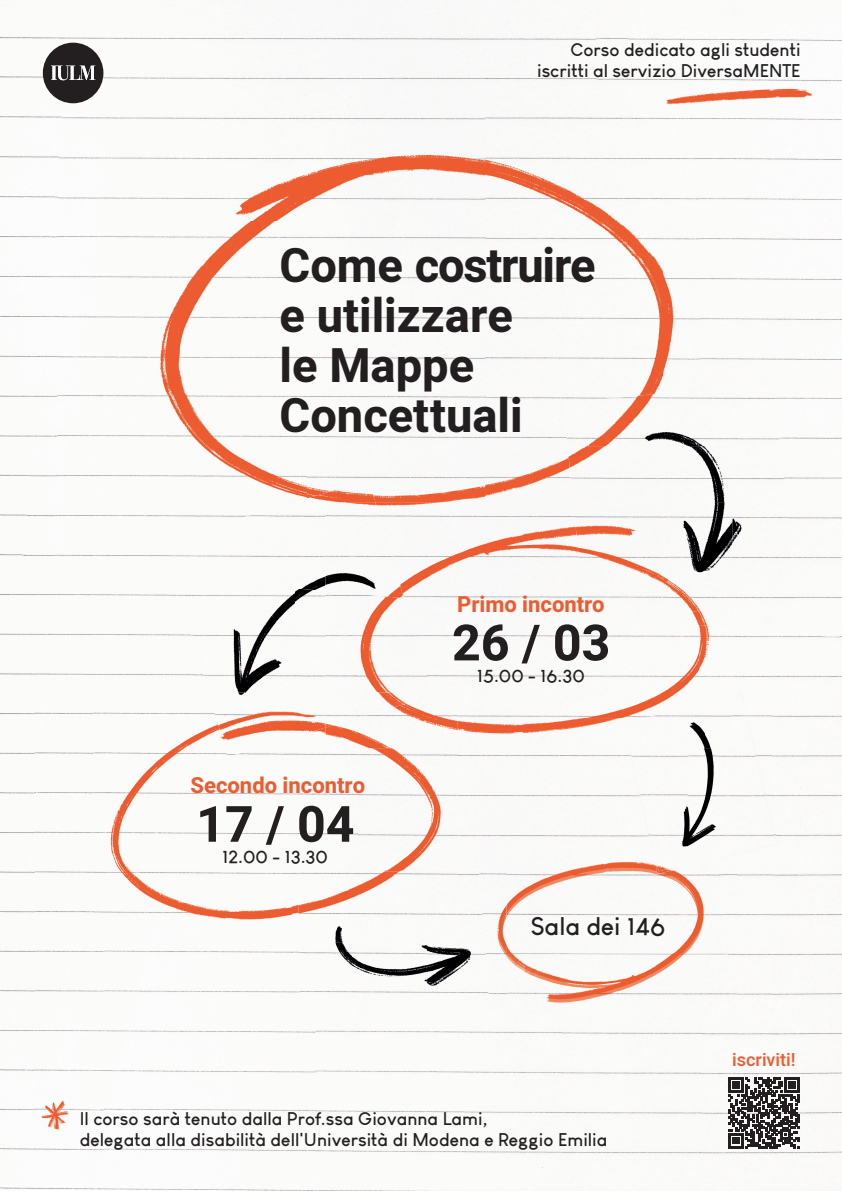
<style>
.page{position:relative;width:842px;height:1191px;background:#fff}
.page>*{position:absolute;margin:0;border:0;box-sizing:border-box;transform-origin:0 0}
.t1{font:700 50px "Heebo";color:#231f20}
.t2{font:700 47px/50px "Heebo";color:#231f20}
.t3{font:700 25px "Louis George Cafe";color:#231f20}
.t4{font:700 22px "Heebo";color:#ed5c30}
.t5{font:700 18px/21px "Louis George Cafe";color:#231f20;text-align:right}
.t6{font:500 18px "Heebo";color:#ed5c30}
</style>
<div class="page">
<img style="left:0;top:14px;width:596px;height:29px">
<img style="left:596px;top:37px;width:32px;height:43px">
<img style="left:0;top:70px;width:57px;height:367px">
<img style="left:486px;top:70px;width:111px;height:10px">
<img style="left:0;top:474px;width:35px;height:715px">
<img style="left:35px;top:594px;width:139px;height:82px">
<img style="left:732px;top:636px;width:40px;height:41px">
<img style="left:807px;top:637px;width:35px;height:517px">
<img style="left:772px;top:637px;width:35px;height:517px">
<img style="left:35px;top:712px;width:70px;height:478px">
<img style="left:737px;top:874px;width:35px;height:280px">
<img style="left:358px;top:748px;width:270px;height:122px">
<img style="left:702px;top:874px;width:35px;height:280px">
<img style="left:105px;top:950px;width:210px;height:241px">
<img style="left:562px;top:1032px;width:140px;height:122px">
<img style="left:315px;top:1030px;width:211px;height:161px">
<img style="left:526px;top:1031px;width:36px;height:138px">
<img style="left:702px;top:1004px;width:29px;height:20px">
<img style="left:478px;top:850px;width:150px;height:17px">
<img style="left:727px;top:874px;width:4px;height:79px">
<img style="left:479px;top:857px;width:126px;height:96px">
<img style="left:605px;top:853px;width:122px;height:100px">
<img style="left:508px;top:953px;width:191px;height:50px">
<img style="left:699px;top:953px;width:32px;height:51px">
<img style="left:57px;top:68px;width:214px;height:326px">
<img style="left:271px;top:76px;width:215px;height:283px">
<img style="left:485px;top:86px;width:214px;height:170px">
<img style="left:699px;top:118px;width:143px;height:242px">
<img style="left:22px;top:166px;width:36px;height:401px">
<img style="left:485px;top:256px;width:178px;height:143px">
<img style="left:663px;top:256px;width:37px;height:120px">
<img style="left:57px;top:394px;width:250px;height:139px">
<img style="left:307px;top:394px;width:179px;height:104px">
<img style="left:770px;top:397px;width:72px;height:240px">
<img style="left:485px;top:429px;width:82px;height:69px">
<img style="left:375px;top:498px;width:104px;height:4px">
<img style="left:57px;top:533px;width:107px;height:34px">
<img style="left:770px;top:607px;width:1px;height:24px">
<img style="left:628px;top:38px;width:214px;height:66px">
<img style="left:628px;top:99px;width:56px;height:5px">
<img style="left:93px;top:712px;width:132px;height:230px">
<img style="left:292px;top:753px;width:66px;height:153px">
<img style="left:225px;top:793px;width:67px;height:127px">
<img style="left:292px;top:906px;width:6px;height:8px">
<img style="left:433px;top:635px;width:266px;height:83px">
<img style="left:699px;top:628px;width:33px;height:49px">
<img style="left:457px;top:718px;width:164px;height:19px">
<img style="left:404px;top:502px;width:178px;height:96px">
<img style="left:693px;top:614px;width:15px;height:14px">
<img style="left:325px;top:692px;width:132px;height:56px">
<img style="left:563px;top:390px;width:133px;height:56px">
<img style="left:696px;top:397px;width:84px;height:49px">
<img style="left:567px;top:446px;width:129px;height:33px">
<img style="left:696px;top:446px;width:91px;height:64px">
<img style="left:732px;top:510px;width:64px;height:97px">
<img style="left:573px;top:502px;width:95px;height:87px">
<img style="left:668px;top:502px;width:64px;height:112px">
<img style="left:582px;top:589px;width:87px;height:25px">
<img style="left:174px;top:593px;width:121px;height:99px">
<img style="left:295px;top:591px;width:30px;height:86px">
<img style="left:269px;top:488px;width:71px;height:103px">
<img style="left:340px;top:480px;width:35px;height:22px">
<img style="left:164px;top:509px;width:106px;height:77px">
<img style="left:209px;top:692px;width:116px;height:64px">
<img style="left:325px;top:591px;width:108px;height:136px">
<img style="left:325px;top:502px;width:79px;height:96px">
<svg style="left:43px;top:43px;width:60px;height:60px"></svg>
<img style="left:427px;top:873px;width:52px;height:113px">
<img style="left:299px;top:942px;width:128px;height:47px">
<img style="left:300px;top:988px;width:179px;height:30px">
<img style="left:479px;top:870px;width:29px;height:125px">
<img style="left:298px;top:870px;width:159px;height:72px">
<img style="left:628px;top:755px;width:12px;height:82px">
<img style="left:720px;top:843px;width:57px;height:16px">
<img style="left:653px;top:853px;width:67px;height:21px">
<img style="left:756px;top:692px;width:22px;height:151px">
<img style="left:623px;top:694px;width:76px;height:9px">
<img style="left:717px;top:699px;width:39px;height:58px">
<img style="left:629px;top:754px;width:59px;height:38px">
<img style="left:688px;top:748px;width:29px;height:97px">
<img style="left:717px;top:759px;width:54px;height:65px">
<img style="left:640px;top:794px;width:48px;height:51px">
<img style="left:717px;top:824px;width:59px;height:32px">
<img style="left:682px;top:845px;width:38px;height:11px">
<img style="left:654px;top:848px;width:65px;height:23px">
<img style="left:623px;top:703px;width:82px;height:45px">
<img style="left:705px;top:699px;width:27px;height:49px">
<img style="left:35px;top:1093px;width:43px;height:43px">
<svg style="left:728px;top:1077px;width:71px;height:71px"></svg>
<p class="t5" style="left:537px;top:38px;width:265px">Corso dedicato agli studenti iscritti al servizio DiversaMENTE</p>
<h2 class="t2" style="left:280px;top:242px;width:318px">Come costruire e utilizzare<br>le Mappe<br>Concettuali</h2>
<p class="t4" style="left:457px;top:589px;width:149px">Primo incontro</p>
<h1 class="t1" style="left:452px;top:608px;width:160px">26 / 03</h1>
<p class="t4" style="left:191px;top:770px;width:176px">Secondo incontro</p>
<h1 class="t1" style="left:196px;top:789px;width:160px">17 / 04</h1>
<p class="t5" style="left:222px;top:846px;width:107px">12.00 - 13.30</p>
<p class="t5" style="left:477px;top:665px;width:109px">15.00 - 16.30</p>
<h3 class="t3" style="left:531px;top:910px;width:136px">Sala dei 146</h3>
<p class="t5" style="left:80px;top:1107px;width:529px;text-align:left">Il corso sarà tenuto dalla Prof.ssa Giovanna Lami,<br>delegata alla disabilità dell'Università di Modena e Reggio Emilia</p>
<p class="t6" style="left:732px;top:1046px;width:65px">iscriviti!</p>
</div>
